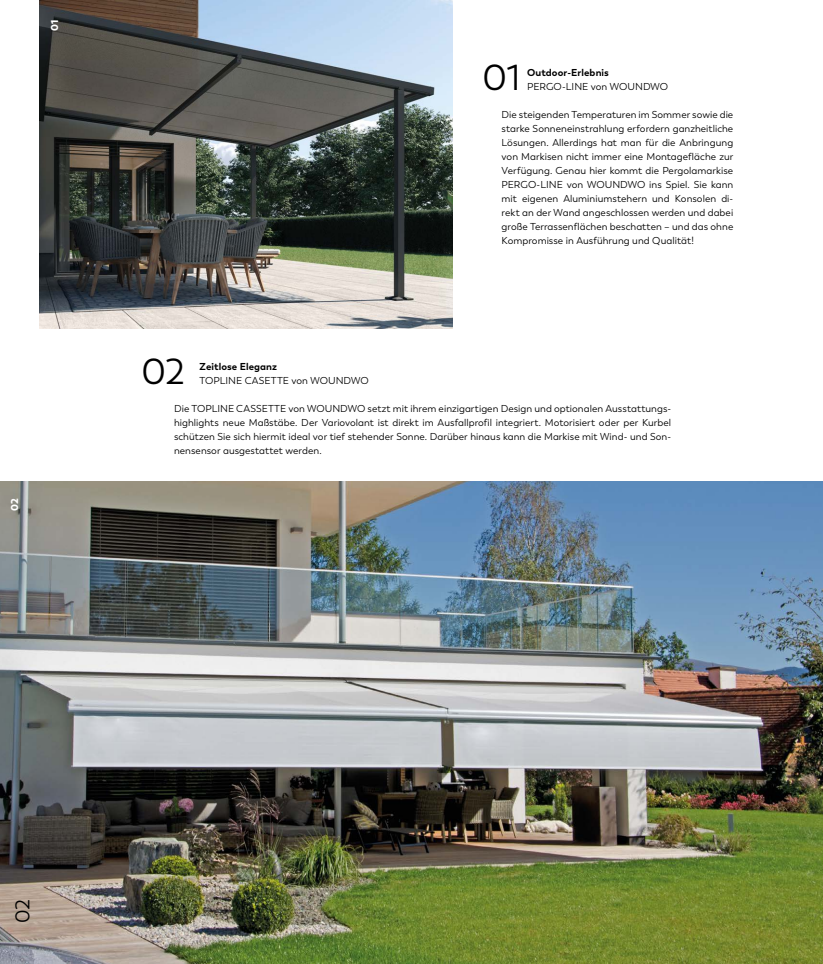
<style>
.page{position:relative;width:823px;height:964px;background:#fff}
.page>*{position:absolute;margin:0;border:0;box-sizing:border-box;transform-origin:0 0}
.t1{font:36px "Trenda";color:#000}
.t2{font:19.8px "Trenda";color:#000}
.t3{font:10px/14px "Trenda";letter-spacing:.005em;color:#000;text-align:justify}
.t4{font:700 10px "Trenda";letter-spacing:.01em;color:#000}
.t5{font:900 10px "Trenda";color:#fff}
</style>
<div class="page">
<img style="left:40px;top:0;width:412px;height:328px">
<img style="left:0;top:482px;width:822px;height:482px">
<p class="t5" style="left:48px;top:31px;width:13px;rotate:-90deg">01</p>
<p class="t5" style="left:8px;top:511px;width:14px;rotate:-90deg">02</p>
<h1 class="t1" style="left:482px;top:57px;width:40px">01</h1>
<p class="t4" style="left:527px;top:66px;width:83px">Outdoor-Erlebnis</p>
<p class="t3" style="left:527px;top:80px;width:142px">PERGO-LINE von WOUNDWO</p>
<p class="t3" style="left:501px;top:108px;width:233px">Die steigenden Temperaturen im Sommer sowie die starke Sonneneinstrahlung erfordern ganzheitliche Lösungen. Allerdings hat man für die Anbringung von Markisen nicht immer eine Montagefläche zur Verfügung. Genau hier kommt die Pergolamarkise PERGO-LINE von WOUNDWO ins Spiel. Sie kann mit eigenen Aluminiumstehern und Konsolen di&shy;rekt an der Wand angeschlossen werden und dabei große Terrassenflächen beschatten – und das ohne Kompromisse in Ausführung und Qualität!</p>
<h1 class="t1" style="left:141px;top:351px;width:45px">02</h1>
<p class="t4" style="left:199px;top:360px;width:79px">Zeitlose Eleganz</p>
<p class="t3" style="left:199px;top:374px;width:170px">TOPLINE CASETTE von WOUNDWO</p>
<p class="t3" style="left:174px;top:402px;width:498px">Die TOPLINE CASSETTE von WOUNDWO setzt mit ihrem einzigartigen Design und optionalen Ausstattungs&shy;highlights neue Maßstäbe. Der Variovolant ist direkt im Ausfallprofil integriert. Motorisiert oder per Kurbel schützen Sie sich hiermit ideal vor tief stehender Sonne. Darüber hinaus kann die Markise mit Wind- und Son&shy;nensensor ausgestattet werden.</p>
<h2 class="t2" style="left:11px;top:923px;width:25px;rotate:-90deg">02</h2>
</div>
